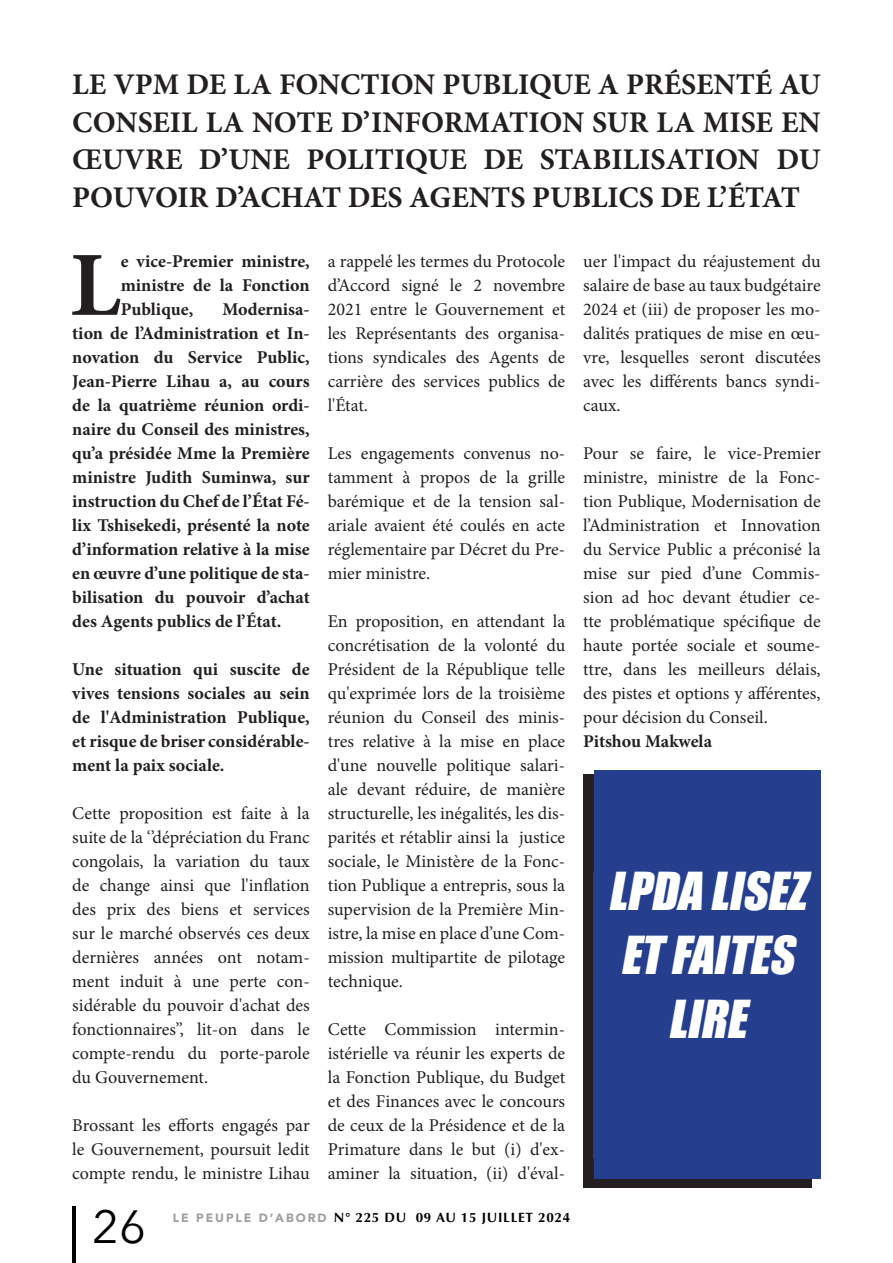
<style>
.page{position:relative;width:893px;height:1263px;background:#fff}
.page>*{position:absolute;margin:0;border:0;box-sizing:border-box;transform-origin:0 0}
.Texte_de_titre-_Alig{font:700 91.8px "Minion Pro";color:#231f20}
.t1{font:italic 48.15px "Impact";color:#fff}
.t2{font:46.5px "Avenir Next";color:#000}
.t3{font:700 30px/37.5px "Minion Pro";letter-spacing:-.005em;color:#231f20;text-align:justify}
.Texte_de_titre-_Alig-2{font:18px/24px "Minion Pro";color:#231f20;text-align:justify}
.Texte_de_titre-_Alig-3{font:700 18px/24px "Minion Pro";color:#231f20;text-align:justify}
.t4{font:700 13.5px "Optima";letter-spacing:.05em;color:#000}
.s1{font-family:"Avenir";font-weight:900;font-size:12px;color:#9b9da0}
</style>
<div class="page">
<hr style="left:72px;top:1206px;width:3px;height:57px;background:#000">
<div style="left:583px;top:775px;width:228px;height:413px;background:#231f20"></div>
<div style="left:594px;top:770px;width:227px;height:409px;background:#253f8e"></div>
<div style="left:593px;top:872px;width:227px;height:287px;background:#253f8e"></div>
<p class="t3" style="left:72px;top:65px;width:750px">LE VPM DE LA FONCTION PUBLIQUE A PRÉSENTÉ AU CONSEIL LA NOTE D’INFORMATION SUR LA MISE EN ŒUVRE D’UNE POLITIQUE DE STABILISATION DU POUVOIR D’ACHAT DES AGENTS PUBLICS DE L’ÉTAT</p>
<p class="Texte_de_titre-_Alig" style="left:70px;top:221px;width:52px">L</p>
<p class="Texte_de_titre-_Alig-3" style="left:121px;top:249px;width:191px">e vice-Premier ministre, ministre de la Fonction Publique,</p>
<p class="Texte_de_titre-_Alig-3" style="left:72px;top:297px;width:239px;text-indent:150px">Modernisa&shy;tion de l’Administration et In&shy;novation du Service Public, Jean-Pierre Lihau a, au cours de la quatrième réunion ordi&shy;naire du Conseil des ministres, qu’a présidée Mme la Première ministre Judith Suminwa, sur instruction du Chef de l’État Fé&shy;lix Tshisekedi, présenté la note d’information relative à la mise en œuvre d’une politique de sta&shy;bilisation du pouvoir d’achat des Agents publics de l’État.</p>
<p class="Texte_de_titre-_Alig-3" style="left:72px;top:657px;width:239px">Une situation qui suscite de vives tensions sociales au sein de l'Administration Publique, et risque de briser considérable&shy;ment la paix sociale.</p>
<p class="Texte_de_titre-_Alig-2" style="left:72px;top:801px;width:239px">Cette proposition est faite à la suite de la ‘’dépréciation du Franc congolais, la variation du taux de change ainsi que l'inflation des prix des biens et services sur le marché observés ces deux dernières années ont notam&shy;ment induit à une perte con&shy;sidérable du pouvoir d'achat des fonctionnaires’’, lit-on dans le compte-rendu du porte-parole du Gouvernement.</p>
<p class="Texte_de_titre-_Alig-2" style="left:72px;top:1113px;width:239px">Brossant les efforts engagés par le Gouvernement, poursuit ledit compte rendu, le ministre Lihau</p>
<p class="Texte_de_titre-_Alig-2" style="left:328px;top:249px;width:239px">a rappelé les termes du Protocole d’Accord signé le 2 novembre 2021 entre le Gouvernement et les Représentants des organisa&shy;tions syndicales des Agents de carrière des services publics de l'État.</p>
<p class="Texte_de_titre-_Alig-2" style="left:328px;top:441px;width:239px">Les engagements convenus no&shy;tamment à propos de la grille barémique et de la tension sal&shy;ariale avaient été coulés en acte réglementaire par Décret du Pre&shy;mier ministre.</p>
<p class="Texte_de_titre-_Alig-2" style="left:328px;top:609px;width:239px">En proposition, en attendant la concrétisation de la volonté du Président de la République telle qu'exprimée lors de la troisième réunion du Conseil des minis&shy;tres relative à la mise en place d'une nouvelle politique salari&shy;ale devant réduire, de manière structurelle, les inégalités, les dis&shy;parités et rétablir ainsi la justice sociale, le Ministère de la Fonc&shy;tion Publique a entrepris, sous la supervision de la Première Min&shy;istre, la mise en place d’une Com&shy;mission multipartite de pilotage technique.</p>
<p class="Texte_de_titre-_Alig-2" style="left:328px;top:1017px;width:239px">Cette Commission intermin&shy;istérielle va réunir les experts de la Fonction Publique, du Budget et des Finances avec le concours de ceux de la Présidence et de la Primature dans le but (i) d'ex&shy;aminer la situation, (ii) d'éval-</p>
<h3 class="t2" style="left:92px;top:1187px;width:55px">26</h3>
<p class="t4" style="left:173px;top:1210px;width:399px"><span class="s1">LE PEUPLE D’ABORD</span> N° 225 DU 09 AU 15 JUILLET 2024</p>
<p class="Texte_de_titre-_Alig-2" style="left:583px;top:249px;width:239px">uer l'impact du réajustement du salaire de base au taux budgétaire 2024 et (iii) de proposer les mo&shy;dalités pratiques de mise en œu&shy;vre, lesquelles seront discutées avec les différents bancs syndi&shy;caux.</p>
<p class="Texte_de_titre-_Alig-2" style="left:583px;top:441px;width:239px">Pour se faire, le vice-Premier ministre, ministre de la Fonc&shy;tion Publique, Modernisation de l’Administration et Innovation du Service Public a préconisé la mise sur pied d’une Commis&shy;sion ad hoc devant étudier ce&shy;tte problématique spécifique de haute portée sociale et soume&shy;ttre, dans les meilleurs délais, des pistes et options y afférentes, pour décision du Conseil.</p>
<p class="Texte_de_titre-_Alig-3" style="left:583px;top:729px;width:130px">Pitshou Makwela</p>
<p class="t1" style="left:608px;top:854px;width:212px">LPDA LISEZ</p>
<p class="t1" style="left:620px;top:918px;width:188px">ETFAITES</p>
<p class="t1" style="left:668px;top:981px;width:92px">LIRE</p>
</div>
